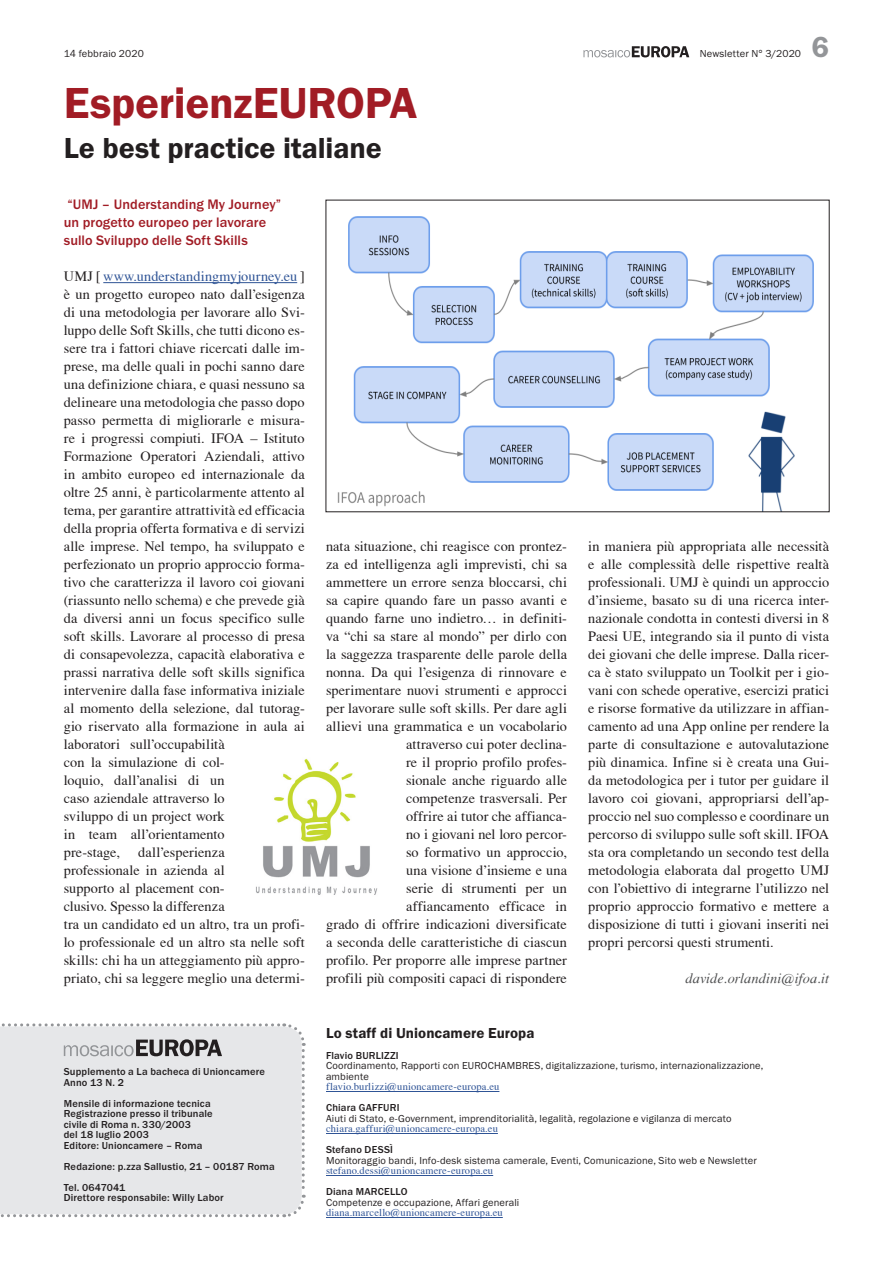
<style>
.page{position:relative;width:893px;height:1263px;background:#fff}
.page>*{position:absolute;margin:0;border:0;box-sizing:border-box;transform-origin:0 0}
.t1{font:600 45px "Franklin Gothic Itc T";letter-spacing:-.005em;color:#a11c25}
.t2{font:600 30px "Franklin Gothic Itc T";color:#231f20}
.t3{font:600 30px "Franklin Gothic Itc T";color:#939598}
.t4{font:600 15px "Franklin Gothic Itc T";letter-spacing:.005em;color:#231f20}
.t5{font:14.25px/18px "T Acc LAD";letter-spacing:.005em;color:#231f20}
.t6{font:500 14.25px/18px "Franklin Gothic Itc T";letter-spacing:.005em;color:#a11c25}
.t7{font:14.25px "T Acc LAD Italic";letter-spacing:.01em;color:#4b4c4d}
.t8{font:10.5px/10.5px "Franklin Gothic Itc T";letter-spacing:.015em;color:#231f20}
.t9{font:500 10.5px/10.5px "Franklin Gothic Itc T";letter-spacing:.015em;color:#231f20}
.t10{font:10.5px "T Acc LAD";letter-spacing:.015em;color:#2f5496}
.s1{color:#2f5496}
</style>
<div class="page">
<svg style="left:583px;top:46px;width:106px;height:11px"></svg>
<hr style="left:103px;top:282px;width:194px;height:1px;background:#2f5496">
<svg style="left:0;top:1023px;width:306px;height:195px;background:#e2e3e5"></svg>
<hr style="left:326px;top:1091px;width:173px;height:1px;background:#2f5496">
<hr style="left:326px;top:1133px;width:172px;height:1px;background:#2f5496">
<hr style="left:326px;top:1175px;width:167px;height:1px;background:#2f5496">
<hr style="left:326px;top:1217px;width:177px;height:1px;background:#2f5496">
<img style="left:337px;top:216px;width:477px;height:294px">
<img style="left:256px;top:758px;width:122px;height:137px">
<p class="t8" style="left:64px;top:49px;width:82px">14 febbraio 2020</p>
<p class="t8" style="left:700px;top:49px;width:103px">Newsletter N° 3/2020</p>
<h1 class="t1" style="left:64px;top:77px;width:355px">EsperienzEUROPA</h1>
<h2 class="t2" style="left:64px;top:131px;width:319px">Le best practice italiane</h2>
<h2 class="t3" style="left:812px;top:30px;width:19px">6</h2>
<p class="t6" style="left:64px;top:195px;width:219px">“UMJ – Understanding My Journey” un progetto europeo per lavorare sullo Sviluppo delle Soft Skills</p>
<p class="t5" style="left:64px;top:267px;width:242px">UMJ [ <span class="s1">www.understandingmyjourney.eu</span> ] è un progetto europeo nato dall’esigenza di una metodologia per lavorare allo Svi&shy;luppo delle Soft Skills, che tutti dicono es&shy;sere tra i fattori chiave ricercati dalle im&shy;prese, ma delle quali in pochi sanno dare una definizione chiara, e quasi nessuno sa delineare una metodologia che passo dopo passo permetta di migliorarle e misura&shy;re i progressi compiuti. IFOA – Istituto Formazione Operatori Aziendali, attivo in ambito europeo ed internazionale da oltre 25 anni, è particolarmente attento al tema, per garantire attrattività ed efficacia della propria offerta formativa e di servizi alle imprese. Nel tempo, ha sviluppato e perfezionato un proprio approccio forma&shy;tivo che caratterizza il lavoro coi giovani (riassunto nello schema) e che prevede già da diversi anni un focus specifico sulle soft skills. Lavorare al processo di presa di consapevolezza, capacità elaborativa e prassi narrativa delle soft skills significa intervenire dalla fase informativa iniziale al momento della selezione, dal tutorag&shy;gio riservato alla formazione in aula ai laboratori sull’occupabilità<br>con la simulazione di col-<br>loquio, dall’analisi di un<br>caso aziendale attraverso lo<br>sviluppo di un project work<br>in team all’orientamento<br>pre-stage,</p>
<p class="t5" style="left:64px;top:843px;width:242px;text-indent:74px">dall’esperienza<br>professionale in azienda al<br>supporto al placement con-<br>clusivo. Spesso la differenza<br>tra un candidato ed un altro, tra un profi&shy;lo professionale ed un altro sta nelle soft skills: chi ha un atteggiamento più appro&shy;priato, chi sa leggere meglio una determi-</p>
<p class="t9" style="left:64px;top:1066px;width:203px">Supplemento a La bacheca di Unioncamere<br>Anno 13 N. 2</p>
<p class="t9" style="left:64px;top:1098px;width:150px">Mensile di informazione tecnica<br>Registrazione presso il tribunale civile di Roma n. 330/2003<br>del 18 luglio 2003<br>Editore: Unioncamere – Roma</p>
<p class="t9" style="left:64px;top:1155px;width:213px;line-height:21px">Redazione: p.zza Sallustio, 21 – 00187 Roma<br>Tel. 0647041</p>
<p class="t9" style="left:64px;top:1192px;width:161px">Direttore responsabile: Willy Labor</p>
<p class="t5" style="left:326px;top:537px;width:242px;text-align:right">nata situazione, chi reagisce con prontez&shy;za ed intelligenza agli imprevisti, chi sa ammettere un errore senza bloccarsi, chi sa capire quando fare un passo avanti e quando farne uno indietro… in definiti&shy;va “chi sa stare al mondo” per dirlo con la saggezza trasparente delle parole della nonna. Da qui l’esigenza di rinnovare e sperimentare nuovi strumenti e approcci per lavorare sulle soft skills. Per dare agli allievi una grammatica e un vocabolario attraverso cui poter declina-<br>re il proprio profilo profes-<br>sionale anche riguardo alle<br>competenze trasversali. Per<br>offrire ai tutor che affianca-<br>no i giovani nel loro percor-<br>so formativo un approccio,<br>una visione d’insieme e una<br>serie di strumenti per un affiancamento efficace in<br>grado di offrire indicazioni diversificate a seconda delle caratteristiche di ciascun profilo. Per proporre alle imprese partner profili più compositi capaci di rispondere</p>
<p class="t4" style="left:326px;top:1024px;width:210px">Lo staff di Unioncamere Europa</p>
<p class="t5" style="left:588px;top:537px;width:242px;text-align:justify">in maniera più appropriata alle necessità e alle complessità delle rispettive realtà professionali. UMJ è quindi un approccio d’insieme, basato su di una ricerca inter&shy;nazionale condotta in contesti diversi in 8<br>Paesi UE, integrando sia il punto di vista dei giovani che delle imprese. Dalla ricer&shy;ca è stato sviluppato un Toolkit per i gio&shy;vani con schede operative, esercizi pratici e risorse formative da utilizzare in affian&shy;camento ad una App online per rendere la parte di consultazione e autovalutazione più dinamica. Infine si è creata una Gui&shy;da metodologica per i tutor per guidare il lavoro coi giovani, appropriarsi dell’ap&shy;proccio nel suo complesso e coordinare un percorso di sviluppo sulle soft skill. IFOA sta ora completando un secondo test della metodologia elaborata dal progetto UMJ con l’obiettivo di integrarne l’utilizzo nel proprio approccio formativo e mettere a disposizione di tutti i giovani inseriti nei propri percorsi questi strumenti.</p>
<p class="t7" style="left:685px;top:970px;width:145px">davide.orlandini@ifoa.it</p>
<p class="t9" style="left:326px;top:1050px;width:74px">Flavio BURLIZZI</p>
<p class="t8" style="left:326px;top:1060px;width:439px">Coordinamento, Rapporti con EUROCHAMBRES, digitalizzazione, turismo, internazionalizzazione, ambiente</p>
<p class="t10" style="left:326px;top:1081px;width:175px">flavio.burlizzi@unioncamere-europa.eu</p>
<p class="t9" style="left:326px;top:1102px;width:75px">Chiara GAFFURI</p>
<p class="t8" style="left:326px;top:1113px;width:407px">Aiuti di Stato, e-Government, imprenditorialità, legalità, regolazione e vigilanza di mercato</p>
<p class="t10" style="left:326px;top:1123px;width:173px">chiara.gaffuri@unioncamere-europa.eu</p>
<p class="t9" style="left:326px;top:1144px;width:69px">Stefano DESSÌ</p>
<p class="t8" style="left:326px;top:1155px;width:432px">Monitoraggio bandi, Info-desk sistema camerale, Eventi, Comunicazione, Sito web e Newsletter</p>
<p class="t10" style="left:326px;top:1165px;width:169px">stefano.dessi@unioncamere-europa.eu</p>
<p class="t9" style="left:326px;top:1186px;width:83px">Diana MARCELLO</p>
<p class="t8" style="left:326px;top:1197px;width:195px">Competenze e occupazione, Affari generali</p>
<p class="t10" style="left:326px;top:1207px;width:178px">diana.marcello@unioncamere-europa.eu</p>
</div>
